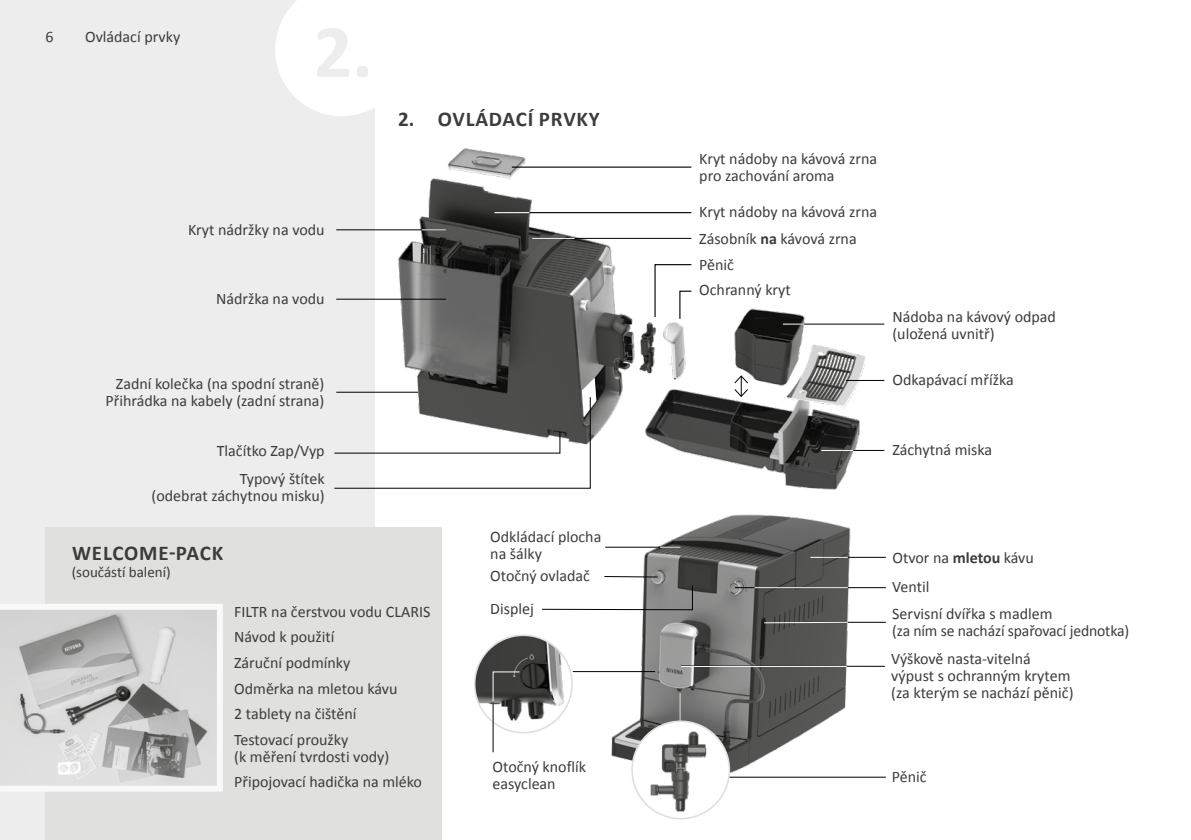
<style>
.page{position:relative;width:1191px;height:840px;background:#fff}
.page>*{position:absolute;margin:0;border:0;box-sizing:border-box;transform-origin:0 0}
._01_UE_Bar_bold_10_5{font:700 21px "Calibri";letter-spacing:.04em;color:#3c3c3b}
._003_Bilderklärung_B{font:16px/17px "Calibri";color:#3c3c3b}
._00_Kapitelname{font:16px "Calibri";color:#3c3c3b}
._00_Pagina_li{font:16px "Calibri";color:#3c3c3b}
._05_Sternchen_7_5{font:15px "Calibri";color:#3c3c3b}
.s1{font-weight:700}
</style>
<div class="page">
<div style="left:0;top:0;width:374px;height:839px;background:#ededed"></div>
<svg style="left:275px;top:0;width:100px;height:116px;background:#fcfcfc"></svg>
<div style="left:45px;top:526px;width:397px;height:313px;background:#e0e0df"></div>
<svg style="left:0;top:604px;width:223px;height:187px"></svg>
<img style="left:357px;top:489px;width:529px;height:322px">
<img style="left:381px;top:148px;width:505px;height:344px">
<hr style="left:827px;top:449px;width:57px;height:1px;background:#000">
<hr style="left:846px;top:380px;width:38px;height:1px;background:#000">
<hr style="left:788px;top:323px;width:96px;height:1px;background:#000">
<hr style="left:497px;top:212px;width:194px;height:1px;background:#000">
<hr style="left:532px;top:238px;width:159px;height:1px;background:#000">
<hr style="left:336px;top:298px;width:110px;height:1px;background:#000">
<hr style="left:336px;top:229px;width:110px;height:1px;background:#000">
<hr style="left:605px;top:546px;width:75px;height:1px;background:#000">
<svg style="left:733px;top:374px;width:16px;height:23px"></svg>
<hr style="left:604px;top:575px;width:53px;height:2px;background:#000">
<svg style="left:541px;top:584px;width:152px;height:26px"></svg>
<hr style="left:681px;top:665px;width:204px;height:1px;background:#000">
<hr style="left:803px;top:621px;width:83px;height:1px;background:#000">
<hr style="left:764px;top:621px;width:84px;height:2px;background:#fff">
<hr style="left:735px;top:587px;width:151px;height:1px;background:#000">
<hr style="left:754px;top:587px;width:94px;height:1px;background:#fff">
<hr style="left:821px;top:556px;width:65px;height:1px;background:#000">
<hr style="left:810px;top:556px;width:38px;height:1px;background:#fff">
<hr style="left:821px;top:449px;width:32px;height:1px;background:#fff">
<svg style="left:422px;top:229px;width:24px;height:1px"></svg>
<hr style="left:494px;top:212px;width:35px;height:1px;background:#fff">
<svg style="left:783px;top:323px;width:21px;height:1px"></svg>
<hr style="left:532px;top:238px;width:42px;height:1px;background:#fff">
<hr style="left:681px;top:665px;width:165px;height:1px;background:#fff">
<svg style="left:660px;top:546px;width:20px;height:1px"></svg>
<hr style="left:573px;top:670px;width:82px;height:1px;background:#000">
<img style="left:475px;top:635px;width:97px;height:97px;border-radius:49px">
<div style="left:474px;top:634px;width:99px;height:99px;border:2px solid #dedede;border-radius:50%"></div>
<hr style="left:512px;top:166px;width:179px;height:1px;background:#000">
<svg style="left:492px;top:670px;width:28px;height:58px"></svg>
<hr style="left:492px;top:701px;width:1px;height:50px;background:#000">
<hr style="left:679px;top:692px;width:1px;height:83px;background:#dedede">
<hr style="left:720px;top:776px;width:166px;height:1px;background:#000">
<img style="left:632px;top:720px;width:97px;height:98px;border-radius:49px">
<div style="left:631px;top:720px;width:99px;height:99px;border:2px solid #dedede;border-radius:50%"></div>
<svg style="left:334px;top:377px;width:262px;height:112px"></svg>
<svg style="left:654px;top:263px;width:38px;height:57px"></svg>
<p class="_00_Pagina_li" style="left:45px;top:27px;width:10px">6</p>
<p class="_00_Kapitelname" style="left:85px;top:27px;width:97px">Ovládací prvky</p>
<p class="_003_Bilderklärung_B" style="left:188px;top:220px;width:138px">Kryt nádržky na vodu</p>
<p class="_003_Bilderklärung_B" style="left:216px;top:289px;width:110px">Nádržka na vodu</p>
<p class="_003_Bilderklärung_B" style="left:116px;top:374px;width:210px">Zadní kolečka (na spodní straně)</p>
<p class="_003_Bilderklärung_B" style="left:106px;top:391px;width:220px">Přihrádka na kabely (zadní strana)</p>
<p class="_003_Bilderklärung_B" style="left:217px;top:441px;width:109px">Tlačítko Zap/Vyp</p>
<p class="_003_Bilderklärung_B" style="left:240px;top:469px;width:86px">Typový štítek</p>
<p class="_003_Bilderklärung_B" style="left:152px;top:486px;width:174px">(odebrat záchytnou misku)</p>
<p class="_01_UE_Bar_bold_10_5" style="left:398px;top:104px;width:203px">2. OVLÁDACÍ PRVKY</p>
<p class="_01_UE_Bar_bold_10_5" style="left:72px;top:538px;width:153px">WELCOME-PACK</p>
<p class="_05_Sternchen_7_5" style="left:72px;top:562px;width:100px">(součástí balení)</p>
<p class="_003_Bilderklärung_B" style="left:234px;top:602px;width:198px">FILTR na čerstvou vodu CLARIS</p>
<p class="_003_Bilderklärung_B" style="left:234px;top:627px;width:102px">Návod k použití</p>
<p class="_003_Bilderklärung_B" style="left:234px;top:653px;width:118px">Záruční podmínky</p>
<p class="_003_Bilderklärung_B" style="left:234px;top:678px;width:165px">Odměrka na mletou kávu</p>
<p class="_003_Bilderklärung_B" style="left:234px;top:704px;width:124px">2 tablety na čištění</p>
<p class="_003_Bilderklärung_B" style="left:234px;top:729px;width:157px">Testovací proužky<br>(k měření tvrdosti vody)</p>
<p class="_003_Bilderklärung_B" style="left:234px;top:772px;width:189px">Připojovací hadička na mléko</p>
<p class="_003_Bilderklärung_B" style="left:490px;top:526px;width:113px">Odkládací plocha na šálky</p>
<p class="_003_Bilderklärung_B" style="left:490px;top:566px;width:101px">Otočný ovladač</p>
<p class="_003_Bilderklärung_B" style="left:490px;top:598px;width:45px">Displej</p>
<p class="_003_Bilderklärung_B" style="left:492px;top:757px;width:95px">Otočný knoflík</p>
<p class="_003_Bilderklärung_B" style="left:492px;top:774px;width:65px">easyclean</p>
<p class="_003_Bilderklärung_B" style="left:699px;top:149px;width:179px">Kryt nádoby na kávová zrna pro zachování aroma</p>
<p class="_003_Bilderklärung_B" style="left:699px;top:202px;width:179px">Kryt nádoby na kávová zrna</p>
<p class="_003_Bilderklärung_B" style="left:699px;top:229px;width:159px">Zásobník <span class="s1">na</span> kávová zrna</p>
<p class="_003_Bilderklärung_B" style="left:699px;top:255px;width:36px">Pěnič</p>
<p class="_003_Bilderklärung_B" style="left:699px;top:281px;width:93px">Ochranný kryt</p>
<p class="_003_Bilderklärung_B" style="left:892px;top:308px;width:165px">Nádoba na kávový odpad</p>
<p class="_003_Bilderklärung_B" style="left:892px;top:325px;width:104px">(uložená uvnitř)</p>
<p class="_003_Bilderklärung_B" style="left:892px;top:370px;width:123px">Odkapávací mřížka</p>
<p class="_003_Bilderklärung_B" style="left:892px;top:439px;width:101px">Záchytná miska</p>
<p class="_003_Bilderklärung_B" style="left:892px;top:547px;width:143px">Otvor na <span class="s1">mletou</span> kávu</p>
<p class="_003_Bilderklärung_B" style="left:892px;top:576px;width:39px">Ventil</p>
<p class="_003_Bilderklärung_B" style="left:892px;top:604px;width:238px">Servisní dvířka s madlem<br>(za ním se nachází spařovací jednotka)</p>
<p class="_003_Bilderklärung_B" style="left:891px;top:649px;width:184px">Výškově nasta-vitelná výpust s ochranným krytem (za kterým se nachází pěnič)</p>
<p class="_003_Bilderklärung_B" style="left:892px;top:766px;width:36px">Pěnič</p>
</div>
